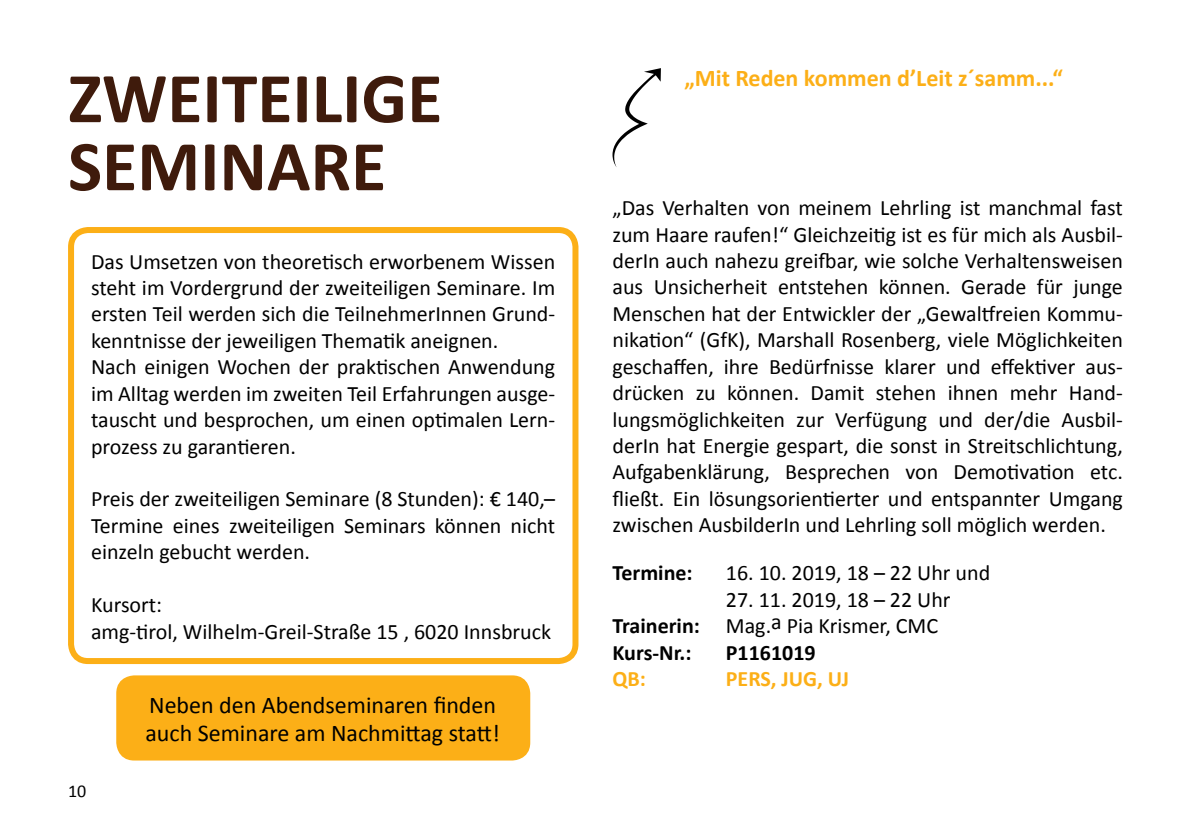
<style>
.page{position:relative;width:1191px;height:840px;background:#fff}
.page>*{position:absolute;margin:0;border:0;box-sizing:border-box;transform-origin:0 0}
.t1{font:700 72px/68px "Calibri";color:#3f1b0c}
.t2{font:24px/28.8px "Calibri";color:#000}
.t3{font:700 24px "Calibri";color:#fcaf17}
.t4{font:22px/26.4px "Calibri";color:#000}
.t5{font:700 22px "Calibri";color:#000}
.t6{font:700 22px "Calibri";color:#fcaf17}
.t7{font:18px "Calibri";color:#000}
.s1{font-weight:700}
</style>
<div class="page">
<div style="left:68px;top:227px;width:510px;height:436px;border:6px solid #fcaf17;border-radius:17px"></div>
<svg style="left:612px;top:68px;width:49px;height:99px"></svg>
<div style="left:117px;top:676px;width:412px;height:83px;background:#fcaf17;border-radius:17px"></div>
<div style="left:116px;top:675px;width:414px;height:85px;border:2px solid #fcaf17;border-radius:17px"></div>
<h1 class="t1" style="left:68px;top:64px;width:376px">ZWEITEILIGE<br>SEMINARE</h1>
<p class="t4" style="left:91px;top:248px;width:466px">Das Umsetzen von theoretisch erworbenem Wissen steht im Vordergrund der zweiteiligen Seminare. Im ersten Teil werden sich die TeilnehmerInnen Grund&shy;kenntnisse der jeweiligen Thematik aneignen.<br>Nach einigen Wochen der praktischen Anwendung im Alltag werden im zweiten Teil Erfahrungen ausge&shy;tauscht und besprochen, um einen optimalen Lern&shy;prozess zu garantieren.</p>
<p class="t4" style="left:91px;top:485px;width:465px;text-align:justify">Preis der zweiteiligen Seminare (8 Stunden): € 140,– Termine eines zweiteiligen Seminars können nicht einzeln gebucht werden.</p>
<p class="t4" style="left:91px;top:591px;width:461px">Kursort:<br>amg-tirol, Wilhelm-Greil-Straße 15 , 6020 Innsbruck</p>
<p class="t7" style="left:68px;top:779px;width:20px">10</p>
<p class="t2" style="left:145px;top:689px;width:356px">Neben den Abendseminaren finden auch Seminare am Nachmittag statt!</p>
<p class="t3" style="left:684px;top:63px;width:380px">„Mit Reden kommen d’Leit z´samm...“</p>
<p class="t4" style="left:612px;top:194px;width:512px;text-align:justify">„Das Verhalten von meinem Lehrling ist manchmal fast zum Haare raufen!“ Gleichzeitig ist es für mich als Ausbil&shy;derIn auch nahezu greifbar, wie solche Verhaltensweisen aus Unsicherheit entstehen können. Gerade für junge Menschen hat der Entwickler der „Gewaltfreien Kommu&shy;nikation“ (GfK), Marshall Rosenberg, viele Möglichkeiten geschaffen, ihre Bedürfnisse klarer und effektiver aus&shy;drücken zu können. Damit stehen ihnen mehr Hand&shy;lungsmöglichkeiten zur Verfügung und der/die Ausbil&shy;derIn hat Energie gespart, die sonst in Streitschlichtung, Aufgabenklärung, Besprechen von Demotivation etc. fließt. Ein lösungsorientierter und entspannter Umgang zwischen AusbilderIn und Lehrling soll möglich werden.</p>
<p class="t5" style="left:612px;top:558px;width:82px">Termine:</p>
<p class="t4" style="left:726px;top:559px;width:266px">16. 10. 2019, 18 – 22 Uhr und</p>
<p class="t4" style="left:612px;top:586px;width:339px;text-indent:113px">27. 11. 2019, 18 – 22 Uhr<br><span class="s1">Trainerin:</span> Mag.a Pia Krismer, CMC<br><span class="s1">Kurs-Nr.:</span></p>
<p class="t5" style="left:726px;top:638px;width:91px">P1161019</p>
<p class="t6" style="left:612px;top:664px;width:35px">QB:</p>
<p class="t6" style="left:726px;top:664px;width:125px">PERS, JUG, UJ</p>
</div>
